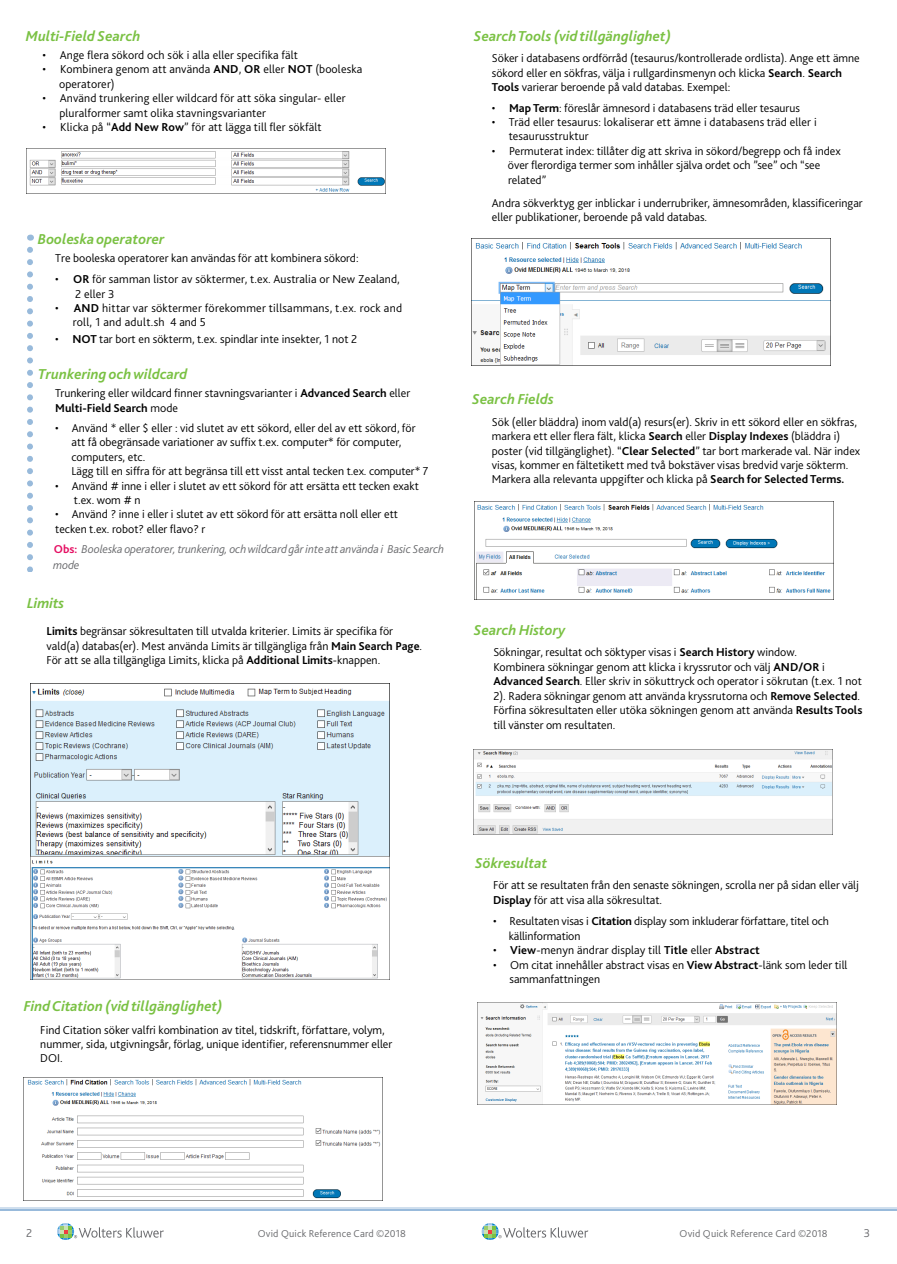
<style>
.page{position:relative;width:897px;height:1264px;background:#fff}
.page>*{position:absolute;margin:0;border:0;box-sizing:border-box;transform-origin:0 0}
.t1{font:italic 700 15px "Bliss 2";color:#7ac143}
.t2{font:300 12px/14.4px "Bliss 2";color:#000}
.t3{font:300 12px/14.4px "Bliss 2";letter-spacing:.02em;color:#000}
.t4{font:italic 300 12px/16.5px "Bliss 2";letter-spacing:-.01em;color:#696a6d}
.t5{font:300 12px "Bliss 2";color:#696a6d}
.t6{font:300 10.5px "Bliss 2";letter-spacing:.015em;color:#696a6d}
.s1{font-weight:700}
.s2{font-weight:700;font-style:normal;color:#e50e62}
</style>
<div class="page">
<hr style="left:0;top:1207px;width:896px;height:3px;background:#98badb">
<hr style="left:0;top:1207px;width:896px;height:2px;background:#d0dfee">
<svg style="left:481px;top:1223px;width:107px;height:17px"></svg>
<svg style="left:57px;top:1223px;width:107px;height:17px"></svg>
<svg style="left:27px;top:250px;width:6px;height:322px"></svg>
<img style="left:26px;top:149px;width:359px;height:44px">
<img style="left:30px;top:683px;width:359px;height:174px">
<img style="left:30px;top:857px;width:359px;height:122px">
<img style="left:24px;top:1077px;width:358px;height:122px">
<img style="left:471px;top:239px;width:359px;height:126px">
<img style="left:477px;top:1002px;width:359px;height:102px">
<img style="left:476px;top:504px;width:357px;height:95px">
<img style="left:474px;top:750px;width:358px;height:84px">
<p class="t1" style="left:26px;top:26px;width:116px">Multi-Field Search</p>
<p class="t2" style="left:42px;top:47px;width:257px">• Ange flera sökord och sök i alla eller specifika fält</p>
<p class="t2" style="left:59px;top:62px;width:304px;text-indent:-17px">• Kombinera genom att använda <span class="s1">AND</span>, <span class="s1">OR</span> eller <span class="s1">NOT</span> (booleska operatorer)</p>
<p class="t2" style="left:59px;top:91px;width:288px;text-indent:-17px">• Använd trunkering eller wildcard för att söka singular- eller pluralformer samt olika stavningsvarianter</p>
<p class="t2" style="left:42px;top:119px;width:281px">• Klicka på “<span class="s1">Add New Row</span>” för att lägga till fler sökfält</p>
<p class="t1" style="left:38px;top:229px;width:128px">Booleska operatorer</p>
<p class="t2" style="left:55px;top:251px;width:305px">Tre booleska operatorer kan användas för att kombinera sökord:</p>
<p class="t2" style="left:75px;top:272px;width:326px;text-indent:-20px">• <span class="s1">OR</span> för samman listor av söktermer, t.ex. Australia or New Zealand,<br>2 eller 3</p>
<p class="t3" style="left:73px;top:301px;width:330px;text-indent:-18px">• <span class="s1">AND</span> hittar var söktermer förekommer tillsammans, t.ex. rock and roll, 1 and adult.sh 4 and 5</p>
<p class="t2" style="left:55px;top:332px;width:303px">• <span class="s1">NOT</span> tar bort en sökterm, t.ex. spindlar inte insekter, 1 not 2</p>
<p class="t1" style="left:38px;top:365px;width:151px">Trunkering och wildcard</p>
<p class="t2" style="left:55px;top:386px;width:356px">Trunkering eller wildcard finner stavningsvarianter i <span class="s1">Advanced Search</span> eller<br><span class="s1">Multi-Field Search</span> mode</p>
<p class="t2" style="left:71px;top:420px;width:358px;text-indent:-16px">• Använd * eller $ eller : vid slutet av ett sökord, eller del av ett sökord, för att få obegränsade variationer av suffix t.ex. computer* för computer, computers, etc.<br>Lägg till en siffra för att begränsa till ett visst antal tecken t.ex. computer* 7</p>
<p class="t2" style="left:74px;top:478px;width:346px;text-indent:-19px">• Använd # inne i eller i slutet av ett sökord för att ersätta ett tecken exakt t.ex. wom # n</p>
<p class="t2" style="left:55px;top:507px;width:344px">• Använd ? inne i eller i slutet av ett sökord för att ersätta noll eller ett tecken t.ex. robot? eller flavo? r</p>
<p class="t4" style="left:53px;top:540px;width:392px"><span class="s2">Obs:</span> Booleska operatorer, trunkering, och wildcard går inte att använda i Basic Search mode</p>
<p class="t1" style="left:27px;top:594px;width:39px">Limits</p>
<p class="t2" style="left:47px;top:624px;width:377px"><span class="s1">Limits</span> begränsar sökresultaten till utvalda kriterier. Limits är specifika för vald(a) databas(er). Mest använda Limits är tillgängliga från <span class="s1">Main Search Page</span>.<br>För att se alla tillgängliga Limits, klicka på <span class="s1">Additional Limits</span>-knappen.</p>
<p class="t1" style="left:474px;top:27px;width:198px">Search Tools (vid tillgänglighet)</p>
<p class="t2" style="left:492px;top:51px;width:369px">Söker i databasens ordförråd (tesaurus/kontrollerade ordlista). Ange ett ämne sökord eller en sökfras, välja i rullgardinsmenyn och klicka <span class="s1">Search</span>. <span class="s1">Search<br>Tools</span> varierar beroende på vald databas. Exempel:</p>
<p class="t2" style="left:492px;top:100px;width:309px">• <span class="s1">Map Term</span>: föreslår ämnesord i databasens träd eller tesaurus</p>
<p class="t2" style="left:508px;top:115px;width:309px;text-indent:-17px">• Träd eller tesaurus: lokaliserar ett ämne i databasens träd eller i tesaurusstruktur</p>
<p class="t2" style="left:508px;top:143px;width:334px;text-indent:-16px">• Permuterat index: tillåter dig att skriva in sökord/begrepp och få index över flerordiga termer som inhåller själva ordet och ”see” och “see related”</p>
<p class="t2" style="left:492px;top:196px;width:372px">Andra sökverktyg ger inblickar i underrubriker, ämnesområden, klassificeringar eller publikationer, beroende på vald databas.</p>
<p class="t1" style="left:472px;top:390px;width:83px">Search Fields</p>
<p class="t2" style="left:492px;top:414px;width:370px">Sök (eller bläddra) inom vald(a) resurs(er). Skriv in ett sökord eller en sökfras, markera ett eller flera fält, klicka <span class="s1">Search</span> eller <span class="s1">Display Indexes</span> (bläddra i) poster (vid tillgänglighet). “<span class="s1">Clear Selected</span>” tar bort markerade val. När index visas, kommer en fältetikett med två bokstäver visas bredvid varje sökterm.<br>Markera alla relevanta uppgifter och klicka på <span class="s1">Search for Selected Terms.</span></p>
<p class="t1" style="left:474px;top:621px;width:93px">Search History</p>
<p class="t2" style="left:493px;top:645px;width:370px">Sökningar, resultat och söktyper visas i <span class="s1">Search History</span> window.<br>Kombinera sökningar genom att klicka i kryssrutor och välj <span class="s1">AND/OR</span> i <span class="s1">Advanced Search</span>. Eller skriv in sökuttryck och operator i sökrutan (t.ex. 1 not 2). Radera sökningar genom att använda kryssrutorna och <span class="s1">Remove Selected</span>.<br>Förfina sökresultaten eller utöka sökningen genom att använda <span class="s1">Results Tools </span>till vänster om resultaten.</p>
<p class="t1" style="left:24px;top:996px;width:200px">Find Citation (vid tillgänglighet)</p>
<p class="t2" style="left:40px;top:1022px;width:353px">Find Citation söker valfri kombination av titel, tidskrift, författare, volym, nummer, sida, utgivningsår, förlag, unique identifier, referensnummer eller<br>DOI.</p>
<p class="t1" style="left:475px;top:853px;width:74px">Sökresultat</p>
<p class="t2" style="left:493px;top:878px;width:367px">För att se resultaten från den senaste sökningen, scrolla ner på sidan eller välj<br><span class="s1">Display</span> för att visa alla sökresultat.</p>
<p class="t2" style="left:508px;top:914px;width:321px;text-indent:-16px">• Resultaten visas i <span class="s1">Citation</span> display som inkluderar författare, titel och källinformation</p>
<p class="t2" style="left:493px;top:942px;width:268px">• <span class="s1">View</span>-menyn ändrar display till <span class="s1">Title</span> eller <span class="s1">Abstract</span></p>
<p class="t2" style="left:509px;top:957px;width:339px;text-indent:-16px">• Om citat innehåller abstract visas en <span class="s1">View Abstract</span>-länk som leder till sammanfattningen</p>
<p class="t5" style="left:26px;top:1225px;width:8px">2</p>
<p class="t6" style="left:258px;top:1226px;width:150px">Ovid Quick Reference Card ©2018</p>
<p class="t6" style="left:679px;top:1226px;width:150px">Ovid Quick Reference Card ©2018</p>
<p class="t5" style="left:863px;top:1225px;width:8px">3</p>
</div>
